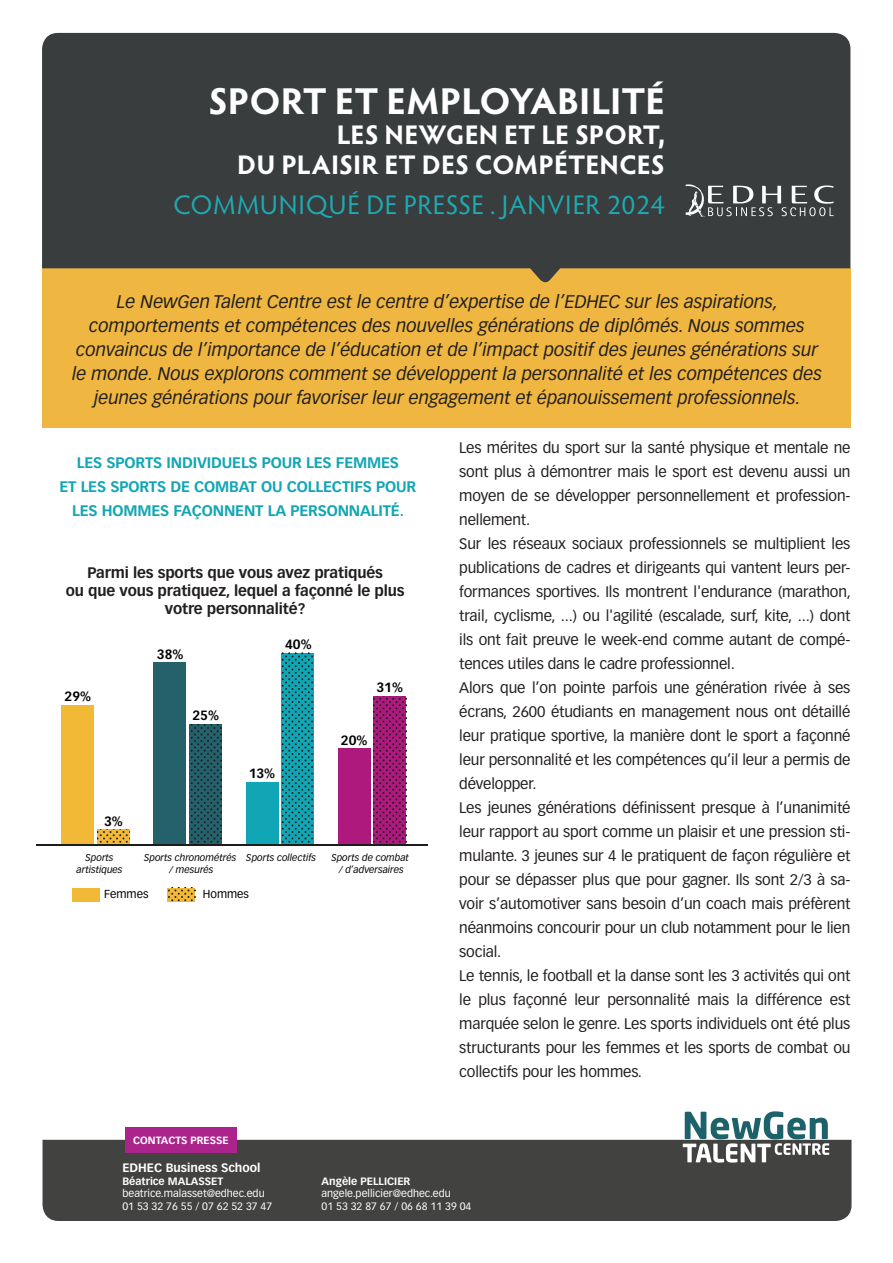
<style>
.page{position:relative;width:893px;height:1263px;background:#fff}
.page>*{position:absolute;margin:0;border:0;box-sizing:border-box;transform-origin:0 0}
.t1{font:700 37.5px "Hypatia Sans Pro";color:#fff}
.t2{font:700 27px/30px "Hypatia Sans Pro";letter-spacing:.005em;color:#fff;text-align:right}
.t3{font:27px "Hypatia Sans Pro";letter-spacing:.03em;color:#1eabb4}
.t4{font:italic 18px/24px "Vectora LT Std";color:#231f20;text-align:center}
.t5{font:15px/24px "Vectora LT Std";letter-spacing:-.01em;color:#231f20;text-align:justify}
.t6{font:700 15px/24px "Vectora LT Std";letter-spacing:-.01em;color:#12a6b5;text-align:center}
.t7{font:700 15px/18px "Vectora LT Std";letter-spacing:-.01em;color:#231f20;text-align:center}
.t8{font:700 13.2px "Vectora LT Std";color:#000}
.t9{font:700 12px "Vectora LT Std";color:#fff}
.t10{font:11.4px "Vectora LT Std";color:#000}
.t11{font:10.5px "Vectora LT Std";color:#fff}
.t12{font:700 10.5px "Vectora LT Std";color:#fff}
.t13{font:700 10.35px "Vectora LT Std";color:#fff}
.t14{font:italic 9.6px/11.6px "Vectora LT Std";color:#000;text-align:center}
</style>
<div class="page">
<div style="left:42px;top:268px;width:808px;height:160px;background:#efb742"></div>
<div style="left:42px;top:33px;width:808px;height:250px;background:#393d3d"></div>
<div style="left:43px;top:1140px;width:808px;height:81px;background:#424240"></div>
<div style="left:125px;top:1127px;width:111px;height:25px;background:#aa248b"></div>
<svg style="left:686px;top:184px;width:148px;height:33px;background:#636666"></svg>
<svg style="left:683px;top:1111px;width:146px;height:51px"></svg>
<hr style="left:37px;top:844px;width:391px;height:2px;background:#1d1d1b">
<div style="left:62px;top:706px;width:32px;height:138px;background:#f2b936"></div>
<div style="left:72px;top:888px;width:28px;height:13px;background:#f2b936"></div>
<svg style="left:168px;top:888px;width:27px;height:13px"></svg>
<div style="left:154px;top:663px;width:32px;height:181px;background:#24616b"></div>
<div style="left:246px;top:782px;width:32px;height:62px;background:#10a6b5"></div>
<div style="left:338px;top:749px;width:32px;height:95px;background:#ae197e"></div>
<svg style="left:97px;top:830px;width:33px;height:14px"></svg>
<svg style="left:190px;top:725px;width:32px;height:119px;background:#22575f"></svg>
<svg style="left:281px;top:653px;width:33px;height:191px;background:#11939f"></svg>
<svg style="left:374px;top:696px;width:32px;height:148px;background:#9a1970"></svg>
<p class="t1" style="left:209px;top:74px;width:458px">SPORT ET EMPLOYABILITÉ</p>
<p class="t2" style="left:237px;top:118px;width:429px">LES NEWGEN ET LE SPORT,<br>DU PLAISIR ET DES COMPÉTENCES</p>
<p class="t3" style="left:173px;top:187px;width:493px">COMMUNIQUÉ DE PRESSE . JANVIER 2024</p>
<p class="t4" style="left:72px;top:290px;width:751px">Le NewGen Talent Centre est le centre d’expertise de l’EDHEC sur les aspirations, comportements et compétences des nouvelles générations de diplômés. Nous sommes convaincus de l’importance de l’éducation et de l’impact positif des jeunes générations sur le monde. Nous explorons comment se développent la personnalité et les compétences des jeunes générations pour favoriser leur engagement et épanouissement professionnels.</p>
<p class="t6" style="left:59px;top:451px;width:358px">LES SPORTS INDIVIDUELS POUR LES FEMMES<br>ET LES SPORTS DE COMBAT OU COLLECTIFS POUR<br>LES HOMMES FAÇONNENT LA PERSONNALITÉ.</p>
<p class="t7" style="left:66px;top:564px;width:340px">Parmi les sports que vous avez pratiqués<br>ou que vous pratiquez, lequel a façonné le plus votre personnalité?</p>
<p class="t8" style="left:65px;top:688px;width:28px">29%</p>
<p class="t8" style="left:157px;top:646px;width:28px">38%</p>
<p class="t8" style="left:192px;top:707px;width:28px">25%</p>
<p class="t8" style="left:285px;top:637px;width:28px">40%</p>
<p class="t8" style="left:249px;top:765px;width:28px">13%</p>
<p class="t8" style="left:376px;top:680px;width:28px">31%</p>
<p class="t8" style="left:341px;top:732px;width:28px">20%</p>
<p class="t8" style="left:104px;top:813px;width:20px">3%</p>
<p class="t14" style="left:77px;top:852px;width:47px">Sports artistiques</p>
<p class="t10" style="left:104px;top:887px;width:46px">Femmes</p>
<p class="t10" style="left:203px;top:887px;width:48px">Hommes</p>
<p class="t14" style="left:144px;top:852px;width:94px">Sports chronométrés / mesurés</p>
<p class="t14" style="left:246px;top:852px;width:71px">Sports collectifs</p>
<p class="t14" style="left:331px;top:852px;width:79px">Sports de combat / d’adversaires</p>
<p class="t13" style="left:133px;top:1134px;width:97px">CONTACTS PRESSE</p>
<p class="t5" style="left:459px;top:436px;width:393px">Les mérites du sport sur la santé physique et mentale ne sont plus à démontrer mais le sport est devenu aussi un moyen de se développer personnellement et profession&shy;nellement.</p>
<p class="t5" style="left:459px;top:532px;width:393px">Sur les réseaux sociaux professionnels se multiplient les publications de cadres et dirigeants qui vantent leurs per&shy;formances sportives. Ils montrent l'endurance (marathon, trail, cyclisme, ...) ou l'agilité (escalade, surf, kite, ...) dont ils ont fait preuve le week-end comme autant de compé&shy;tences utiles dans le cadre professionnel.</p>
<p class="t5" style="left:459px;top:676px;width:393px">Alors que l’on pointe parfois une génération rivée à ses écrans, 2600 étudiants en management nous ont détaillé leur pratique sportive, la manière dont le sport a façonné leur personnalité et les compétences qu’il leur a permis de développer.</p>
<p class="t5" style="left:459px;top:796px;width:393px">Les jeunes générations définissent presque à l’unanimité leur rapport au sport comme un plaisir et une pression sti&shy;mulante. 3 jeunes sur 4 le pratiquent de façon régulière et pour se dépasser plus que pour gagner. Ils sont 2/3 à sa&shy;voir s’automotiver sans besoin d’un coach mais préfèrent néanmoins concourir pour un club notamment pour le lien social.</p>
<p class="t5" style="left:459px;top:964px;width:393px">Le tennis, le football et la danse sont les 3 activités qui ont le plus façonné leur personnalité mais la différence est marquée selon le genre. Les sports individuels ont été plus structurants pour les femmes et les sports de combat ou collectifs pour les hommes.</p>
<p class="t9" style="left:122px;top:1160px;width:140px">EDHEC Business School</p>
<p class="t12" style="left:122px;top:1174px;width:102px">Béatrice MALASSET</p>
<p class="t11" style="left:122px;top:1187px;width:144px">beatrice.malasset@edhec.edu</p>
<p class="t11" style="left:122px;top:1200px;width:151px">01 53 32 76 55 / 07 62 52 37 47</p>
<p class="t12" style="left:322px;top:1174px;width:90px">Angèle PELLICIER</p>
<p class="t11" style="left:322px;top:1187px;width:131px">angele.pellicier@edhec.edu</p>
<p class="t11" style="left:322px;top:1200px;width:151px">01 53 32 87 67 / 06 68 11 39 04</p>
</div>
